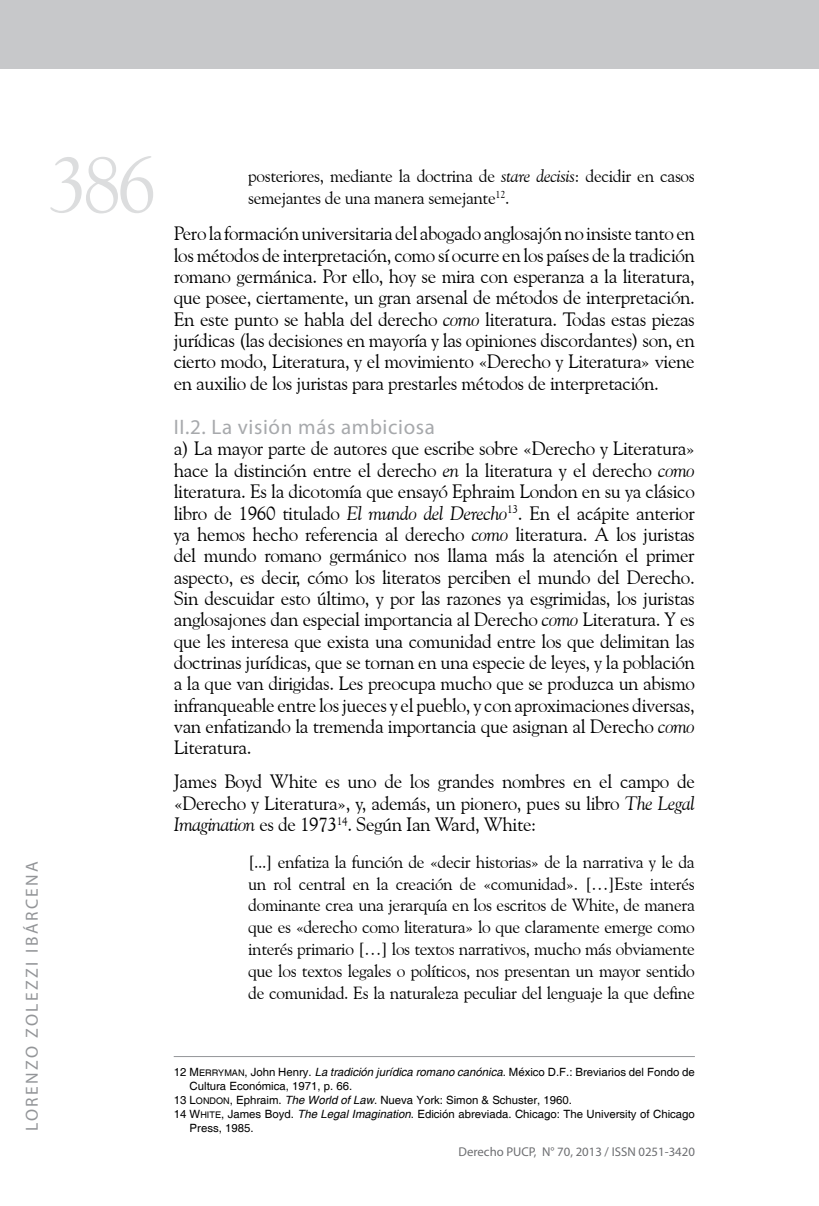
<style>
.page{position:relative;width:819px;height:1206px;background:#fff}
.page>*{position:absolute;margin:0;border:0;box-sizing:border-box;transform-origin:0 0}
.t1{font:78.75px "Goudy Old Style BT";color:#dcddde}
.t2{font:21px "Myriad Pro";letter-spacing:.03em;color:#a7a9ac}
.t3{font:19.25px/21.3px "Goudy Old Style BT";letter-spacing:-.02em;color:#000;text-align:justify}
.t4{font:17.5px/21.9px "Goudy Old Style BT";letter-spacing:-.02em;color:#000}
.t5{font:17.5px "Myriad Pro";letter-spacing:.14em;color:#939598}
.t6{font:12.78px "Myriad Pro";color:#6d6e71}
.t7{font:11.38px "Helvetica";color:#000}
.s1{font-style:italic}
.s2{font-family:"Helvetica SC800"}
.s3{font-family:"Helvetica SC800";font-size:9.1px}
</style>
<div class="page">
<div style="left:0;top:0;width:819px;height:69px;background:#c7c8ca"></div>
<hr style="left:174px;top:1056px;width:520px;height:1px;background:#939598">
<h1 class="t1" style="left:49px;top:136px;width:109px">386</h1>
<p class="t5" style="left:21px;top:1131px;width:272px;rotate:-90deg">Lorenzo Zolezzi I bárcena</p>
<p class="t4" style="left:248px;top:165px;width:448px">posteriores, mediante la doctrina de <span class="s1">stare decisis</span>: decidir en casos semejantes de una manera semejante<sup>12</sup>.</p>
<p class="t3" style="left:174px;top:222px;width:522px">Pero la formación universitaria del abogado anglosajón no insiste tanto en los métodos de interpretación, como sí ocurre en los países de la tradición romano germánica. Por ello, hoy se mira con esperanza a la literatura, que posee, ciertamente, un gran arsenal de métodos de interpretación.<br>En este punto se habla del derecho <span class="s1">como</span> literatura. Todas estas piezas jurídicas (las decisiones en mayoría y las opiniones discordantes) son, en cierto modo, Literatura, y el movimiento «Derecho y Literatura» viene en auxilio de los juristas para prestarles métodos de interpretación.</p>
<p class="t2" style="left:174px;top:414px;width:263px">II.2. La visión más ambiciosa</p>
<p class="t3" style="left:174px;top:438px;width:522px">a) La mayor parte de autores que escribe sobre «Derecho y Literatura» hace la distinción entre el derecho <span class="s1">en</span> la literatura y el derecho <span class="s1">como </span>literatura. Es la dicotomía que ensayó Ephraim London en su ya clásico libro de 1960 titulado <span class="s1">El mundo del Derecho</span><sup>13</sup>. En el acápite anterior ya hemos hecho referencia al derecho <span class="s1">como</span> literatura. A los juristas del mundo romano germánico nos llama más la atención el primer aspecto, es decir, cómo los literatos perciben el mundo del Derecho.<br>Sin descuidar esto último, y por las razones ya esgrimidas, los juristas anglosajones dan especial importancia al Derecho <span class="s1">como</span> Literatura. Y es que les interesa que exista una comunidad entre los que delimitan las doctrinas jurídicas, que se tornan en una especie de leyes, y la población a la que van dirigidas. Les preocupa mucho que se produzca un abismo infranqueable entre los jueces y el pueblo, y con aproximaciones diversas, van enfatizando la tremenda importancia que asignan al Derecho <span class="s1">como </span>Literatura.</p>
<p class="t3" style="left:174px;top:770px;width:522px">James Boyd White es uno de los grandes nombres en el campo de «Derecho y Literatura», y, además, un pionero, pues su libro <span class="s1">The Legal Imagination</span> es de 1973<sup>14</sup>. Según Ian Ward, White:</p>
<p class="t4" style="left:248px;top:850px;width:448px;text-align:justify">[...] enfatiza la función de «decir historias» de la narrativa y le da un rol central en la creación de «comunidad». […]Este interés dominante crea una jerarquía en los escritos de White, de manera que es «derecho como literatura» lo que claramente emerge como interés primario […] los textos narrativos, mucho más obviamente que los textos legales o políticos, nos presentan un mayor sentido de comunidad. Es la naturaleza peculiar del lenguaje la que define</p>
<p class="t7" style="left:174px;top:1064px;width:522px">12 <span class="s2">M</span> <span class="s3">ERRYMAN</span>, John Henry. <span class="s1">La tradición jurídica romano canónica</span>. México D.F.: Breviarios del Fondo de</p>
<p class="t7" style="left:189px;top:1078px;width:164px">Cultura Económica, 1971, p. 66.</p>
<p class="t7" style="left:174px;top:1092px;width:400px">13 <span class="s2">L</span><span class="s3">ONDON</span>, Ephraim. <span class="s1">The World of Law</span>. Nueva York: Simon &amp; Schuster, 1960.</p>
<p class="t7" style="left:174px;top:1106px;width:522px">14 <span class="s2">W</span><span class="s3">HITE</span>, James Boyd. <span class="s1">The Legal Imagination</span>. Edición abreviada. Chicago: The University of Chicago</p>
<p class="t7" style="left:190px;top:1120px;width:65px">Press, 1985.</p>
<p class="t6" style="left:458px;top:1144px;width:160px">Derecho PUCP, N° 70, 2013 / ISSN</p>
<p class="t6" style="left:638px;top:1144px;width:58px">0251-3420</p>
</div>
